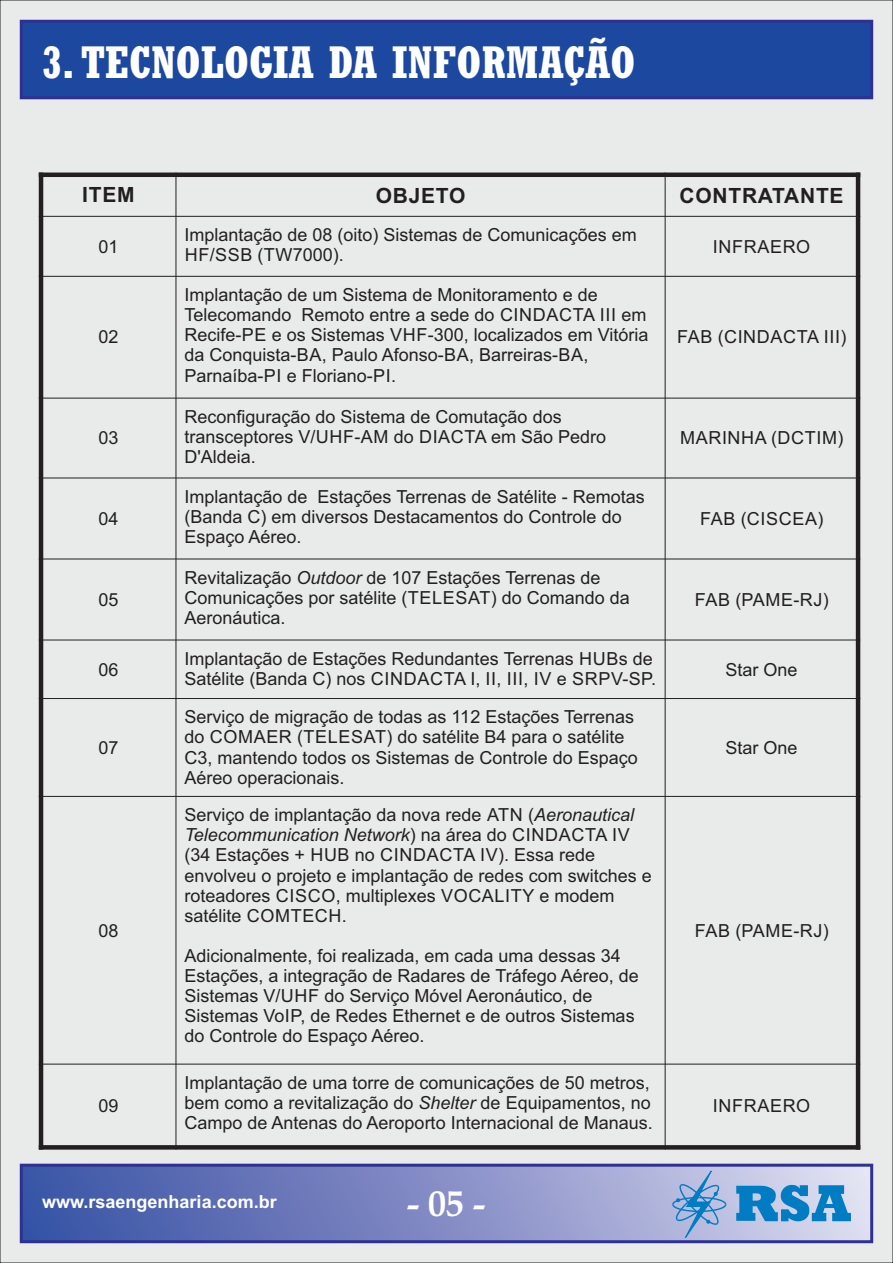
<style>
.page{position:relative;width:893px;height:1263px;background:#e8ebea}
.page>*{position:absolute;margin:0;border:0;box-sizing:border-box;transform-origin:0 0}
.t1{font:700 condensed 45px "Rockwell";color:#fff}
.t2{font:700 36px "Book Antiqua";color:#fff}
.t3{font:700 21px "Arial";letter-spacing:.035em;color:#231f20}
.t4{font:18px/20.1px "Arial";color:#231f20}
.t5{font:18px "Arial";letter-spacing:.035em;color:#231f20}
.t6{font:700 18px "Arial";color:#fff}
.s1{font-style:italic}
</style>
<div class="page">
<svg style="left:18px;top:18px;width:857px;height:83px;background:#264ea1"></svg>
<div style="left:21px;top:1165px;width:851px;height:77px;background:linear-gradient(to right,#354ca2,#dcd9ef)"></div>
<div style="left:20px;top:1164px;width:853px;height:79px;border:3px solid #2e3092"></div>
<svg style="left:736px;top:1185px;width:115px;height:36px;background:#4498cf"></svg>
<svg style="left:672px;top:1169px;width:54px;height:70px;background:#94afd9"></svg>
<hr style="left:39px;top:173px;width:4px;height:976px;background:#231f20">
<hr style="left:176px;top:173px;width:1px;height:976px;background:#231f20">
<hr style="left:665px;top:173px;width:1px;height:976px;background:#231f20">
<hr style="left:856px;top:173px;width:4px;height:976px;background:#231f20">
<svg style="left:43px;top:1145px;width:813px;height:4px;background:#282526"></svg>
<hr style="left:39px;top:1064px;width:821px;height:1px;background:#231f20">
<hr style="left:39px;top:796px;width:821px;height:1px;background:#231f20">
<hr style="left:39px;top:698px;width:821px;height:1px;background:#231f20">
<hr style="left:39px;top:640px;width:821px;height:1px;background:#231f20">
<hr style="left:39px;top:559px;width:821px;height:1px;background:#231f20">
<hr style="left:39px;top:478px;width:821px;height:1px;background:#231f20">
<hr style="left:39px;top:398px;width:821px;height:1px;background:#231f20">
<hr style="left:39px;top:276px;width:821px;height:1px;background:#231f20">
<hr style="left:39px;top:216px;width:821px;height:1px;background:#231f20">
<hr style="left:39px;top:173px;width:821px;height:4px;background:#231f20">
<h1 class="t1" style="left:42px;top:44px;width:594px">3. TECNOLOGIA DA INFORMAÇÃO</h1>
<p class="t3" style="left:82px;top:187px;width:54px">ITEM</p>
<p class="t3" style="left:376px;top:188px;width:91px">OBJETO</p>
<p class="t3" style="left:679px;top:188px;width:166px">CONTRATANTE</p>
<p class="t4" style="left:98px;top:238px;width:22px">01</p>
<p class="t4" style="left:184px;top:226px;width:454px">Implantação de 08 (oito) Sistemas de Comunicações em<br>HF/SSB (TW7000).</p>
<p class="t5" style="left:713px;top:239px;width:99px">INFRAERO</p>
<p class="t4" style="left:98px;top:329px;width:22px">02</p>
<p class="t4" style="left:184px;top:286px;width:466px">Implantação de um Sistema de Monitoramento e de Telecomando Remoto entre a sede do CINDACTA III em Recife-PE e os Sistemas VHF-300, localizados em Vitória da Conquista-BA, Paulo Afonso-BA, Barreiras-BA, Parnaíba-PI e Floriano-PI.</p>
<p class="t5" style="left:677px;top:330px;width:171px">FAB (CINDACTA III)</p>
<p class="t4" style="left:98px;top:430px;width:22px">03</p>
<p class="t4" style="left:184px;top:408px;width:423px">Reconfiguração do Sistema de Comutação dos transceptores V/UHF-AM do DIACTA em São Pedro<br>D'Aldeia.</p>
<p class="t5" style="left:680px;top:431px;width:165px">MARINHA (DCTIM)</p>
<p class="t4" style="left:98px;top:510px;width:22px">04</p>
<p class="t4" style="left:184px;top:488px;width:462px">Implantação de Estações Terrenas de Satélite - Remotas (Banda C) em diversos Destacamentos do Controle do<br>Espaço Aéreo.</p>
<p class="t5" style="left:700px;top:512px;width:125px">FAB (CISCEA)</p>
<p class="t4" style="left:98px;top:591px;width:22px">05</p>
<p class="t4" style="left:184px;top:569px;width:447px">Revitalização <span class="s1">Outdoor</span> de 107 Estações Terrenas de<br>Comunicações por satélite (TELESAT) do Comando da<br>Aeronáutica.</p>
<p class="t5" style="left:695px;top:593px;width:136px">FAB (PAME-RJ)</p>
<p class="t4" style="left:98px;top:661px;width:22px">06</p>
<p class="t4" style="left:184px;top:650px;width:473px">Implantação de Estações Redundantes Terrenas HUBs de<br>Satélite (Banda C) nos CINDACTA I, II, III, IV e SRPV-SP.</p>
<p class="t4" style="left:726px;top:661px;width:74px">Star One</p>
<p class="t4" style="left:98px;top:739px;width:22px">07</p>
<p class="t4" style="left:98px;top:922px;width:22px">08</p>
<p class="t4" style="left:98px;top:1097px;width:22px">09</p>
<p class="t4" style="left:184px;top:709px;width:455px">Serviço de migração de todas as 112 Estações Terrenas do COMAER (TELESAT) do satélite B4 para o satélite C3, mantendo todos os Sistemas de Controle do Espaço Aéreo operacionais.</p>
<p class="t4" style="left:184px;top:806px;width:469px">Serviço de implantação da nova rede ATN (<span class="s1">Aeronautical Telecommunication Network</span>) na área do CINDACTA IV (34 Estações + HUB no CINDACTA IV). Essa rede envolveu o projeto e implantação de redes com switches e roteadores CISCO, multiplexes VOCALITY e modem satélite COMTECH.</p>
<p class="t4" style="left:184px;top:947px;width:456px">Adicionalmente, foi realizada, em cada uma dessas 34<br>Estações, a integração de Radares de Tráfego Aéreo, de Sistemas V/UHF do Serviço Móvel Aeronáutico, de Sistemas VoIP, de Redes Ethernet e de outros Sistemas do Controle do Espaço Aéreo.</p>
<p class="t4" style="left:184px;top:1074px;width:470px">Implantação de uma torre de comunicações de 50 metros, bem como a revitalização do <span class="s1">Shelter</span> de Equipamentos, no<br>Campo de Antenas do Aeroporto Internacional de Manaus.</p>
<p class="t6" style="left:42px;top:1195px;width:236px">www.rsaengenharia.com.br</p>
<h2 class="t2" style="left:407px;top:1189px;width:79px">- 05 -</h2>
<p class="t4" style="left:726px;top:739px;width:74px">Star One</p>
<p class="t5" style="left:695px;top:923px;width:136px">FAB (PAME-RJ)</p>
<p class="t5" style="left:713px;top:1099px;width:99px">INFRAERO</p>
</div>
